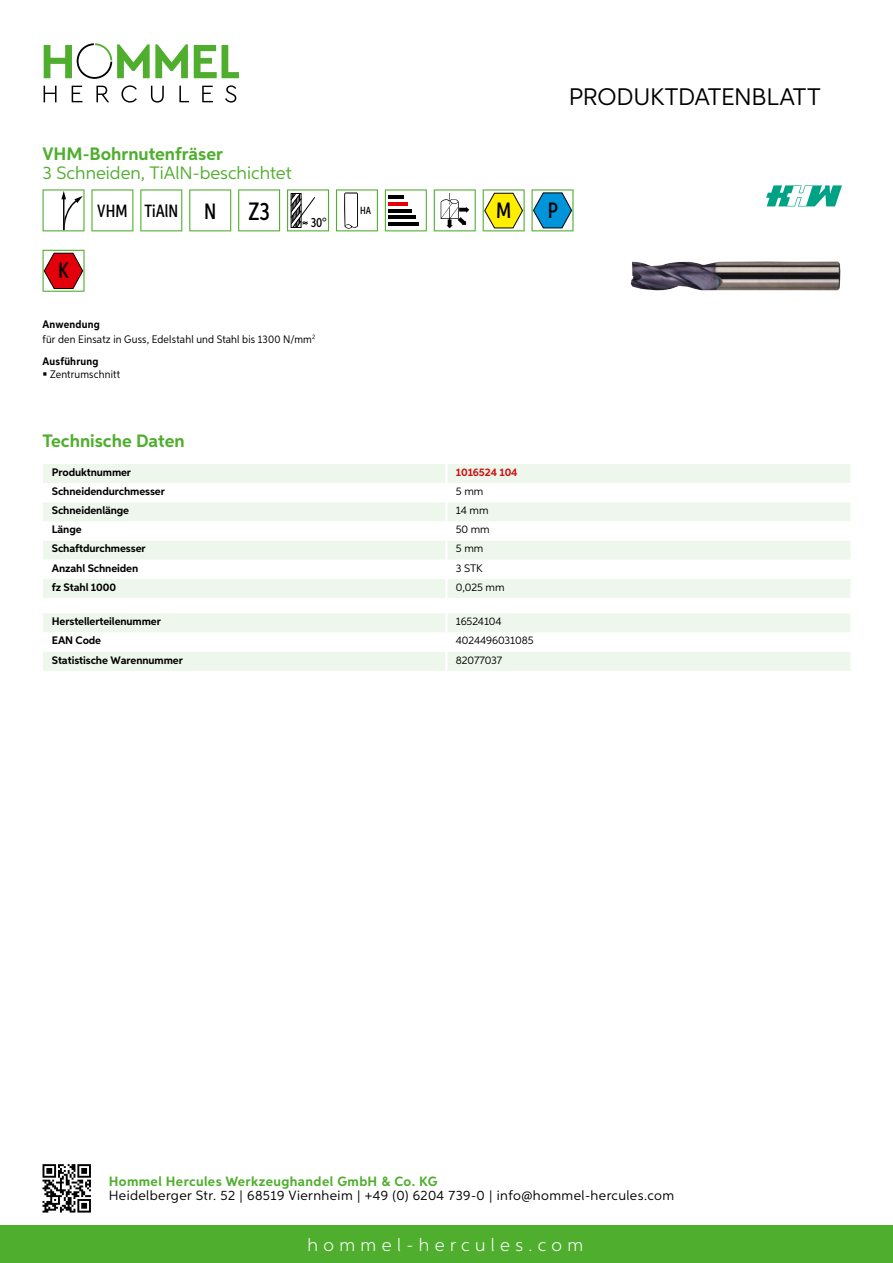
<style>
.page{position:relative;width:893px;height:1263px;background:#fff}
.page>*{position:absolute;margin:0;border:0;box-sizing:border-box;transform-origin:0 0}
.t1{font:500 25.2px "Aspira XX Nar";color:#000}
.t2{font:24px "Aspira";letter-spacing:-.01em;color:#000}
.t3{font:500 22.2px "Aspira XX Nar";color:#000}
.t4{font:700 18px "Aspira";color:#50ae2f}
.t5{font:18px "Aspira";color:#50ae2f}
.t6{font:300 18px "Aspira";letter-spacing:.3em;color:#fff}
.t7{font:500 17.85px "Aspira XX Nar";color:#000}
.t8{font:13.5px "Aspira";letter-spacing:.03em;color:#000}
.t9{font:700 13.5px "Aspira";letter-spacing:.03em;color:#50ae2f}
.t10{font:500 13.35px "Aspira XX Nar";color:#000}
.t11{font:700 10.95px "Aspira";letter-spacing:-.01em;color:#000}
.t12{font:10.95px/15.1px "Aspira Nar";letter-spacing:.015em;color:#000}
.t13{font:10.95px "Aspira";letter-spacing:-.01em;color:#000}
.t14{font:700 10.95px "Aspira";letter-spacing:-.01em;color:#cd1013}
.t15{font:700 10.95px "Aspira Nar";letter-spacing:.02em;color:#000}
.t16{font:500 10.35px "Aspira XX Nar";color:#000}
.s1{font-size:22.2px}
.s2{font-weight:700}
</style>
<div class="page">
<div style="left:0;top:1226px;width:893px;height:37px;background:#50ae2f"></div>
<svg style="left:43px;top:1164px;width:48px;height:48px"></svg>
<svg style="left:194px;top:45px;width:45px;height:33px"></svg>
<svg style="left:44px;top:43px;width:144px;height:36px"></svg>
<svg style="left:44px;top:86px;width:13px;height:16px"></svg>
<svg style="left:72px;top:86px;width:10px;height:16px"></svg>
<svg style="left:96px;top:86px;width:13px;height:16px"></svg>
<svg style="left:121px;top:85px;width:16px;height:18px"></svg>
<svg style="left:151px;top:86px;width:13px;height:17px"></svg>
<svg style="left:179px;top:86px;width:10px;height:16px"></svg>
<svg style="left:202px;top:86px;width:11px;height:16px"></svg>
<svg style="left:225px;top:85px;width:11px;height:18px"></svg>
<div style="left:43px;top:464px;width:807px;height:134px;background:#eef7eb"></div>
<svg style="left:43px;top:483px;width:807px;height:96px"></svg>
<hr style="left:445px;top:464px;width:3px;height:19px;background:#fff">
<hr style="left:445px;top:483px;width:3px;height:19px;background:#fff">
<hr style="left:445px;top:502px;width:3px;height:19px;background:#fff">
<hr style="left:445px;top:521px;width:3px;height:20px;background:#fff">
<hr style="left:445px;top:541px;width:3px;height:19px;background:#fff">
<hr style="left:445px;top:560px;width:3px;height:19px;background:#fff">
<hr style="left:445px;top:579px;width:3px;height:19px;background:#fff">
<svg style="left:43px;top:613px;width:807px;height:58px"></svg>
<hr style="left:445px;top:652px;width:3px;height:19px;background:#fff">
<svg style="left:43px;top:189px;width:42px;height:42px"></svg>
<svg style="left:91px;top:189px;width:42px;height:42px"></svg>
<svg style="left:140px;top:189px;width:42px;height:42px"></svg>
<svg style="left:189px;top:189px;width:42px;height:42px"></svg>
<svg style="left:238px;top:189px;width:42px;height:42px"></svg>
<svg style="left:287px;top:189px;width:42px;height:42px"></svg>
<svg style="left:336px;top:189px;width:42px;height:42px"></svg>
<svg style="left:385px;top:189px;width:42px;height:42px"></svg>
<hr style="left:388px;top:196px;width:16px;height:3px;background:#000">
<hr style="left:388px;top:202px;width:20px;height:4px;background:#e3000b">
<hr style="left:388px;top:209px;width:24px;height:3px;background:#000">
<hr style="left:388px;top:216px;width:27px;height:3px;background:#000">
<hr style="left:388px;top:222px;width:31px;height:4px;background:#000">
<svg style="left:434px;top:189px;width:42px;height:42px"></svg>
<svg style="left:483px;top:189px;width:42px;height:42px"></svg>
<svg style="left:532px;top:189px;width:42px;height:42px"></svg>
<svg style="left:43px;top:250px;width:42px;height:42px"></svg>
<img style="left:631px;top:261px;width:209px;height:30px">
<svg style="left:766px;top:185px;width:76px;height:21px"></svg>
<h3 class="t4" style="left:43px;top:142px;width:182px">VHM-Bohrnutenfräser</h3>
<h3 class="t5" style="left:43px;top:162px;width:251px">3 Schneiden, TiAlN -beschichtet</h3>
<h3 class="t3" style="left:58px;top:257px;width:12px">K</h3>
<h3 class="t7" style="left:97px;top:200px;width:121px">VHM TiAlN <span class="s1">N</span></h3>
<h1 class="t1" style="left:248px;top:196px;width:23px">Z3</h1>
<p class="t10" style="left:311px;top:215px;width:17px">30°</p>
<p class="t12" style="left:43px;top:316px;width:274px"><span class="s2">Anwendung<br></span>für den Einsatz in Guss, Edelstahl und Stahl bis 1300 N/mm<sup>2</sup></p>
<p class="t15" style="left:43px;top:354px;width:58px">Ausführung</p>
<p class="t12" style="left:50px;top:366px;width:71px">Zentrumschnitt</p>
<h2 class="t2" style="left:569px;top:82px;width:253px">Produktdatenblatt</h2>
<p class="t16" style="left:360px;top:204px;width:12px">HA</p>
<h3 class="t3" style="left:496px;top:197px;width:17px">M</h3>
<h3 class="t3" style="left:548px;top:197px;width:12px">P</h3>
<h3 class="t4" style="left:43px;top:430px;width:144px">Technische Daten</h3>
<p class="t11" style="left:52px;top:465px;width:81px">Produktnummer</p>
<p class="t14" style="left:456px;top:465px;width:63px">1016524 104</p>
<p class="t11" style="left:52px;top:485px;width:115px">Schneidendurchmesser</p>
<p class="t13" style="left:456px;top:485px;width:29px">5 mm</p>
<p class="t11" style="left:52px;top:504px;width:79px">Schneidenlänge</p>
<p class="t13" style="left:456px;top:504px;width:34px">14 mm</p>
<p class="t11" style="left:52px;top:523px;width:31px">Länge</p>
<p class="t13" style="left:456px;top:523px;width:35px">50 mm</p>
<p class="t11" style="left:52px;top:542px;width:95px">Schaftdurchmesser</p>
<p class="t13" style="left:456px;top:542px;width:29px">5 mm</p>
<p class="t11" style="left:52px;top:561px;width:88px">Anzahl Schneiden</p>
<p class="t13" style="left:456px;top:561px;width:22px">3 STK</p>
<p class="t11" style="left:52px;top:580px;width:66px">fz Stahl 1000</p>
<p class="t13" style="left:456px;top:580px;width:50px">0,025 mm</p>
<p class="t11" style="left:52px;top:615px;width:111px">Herstellerteilenummer</p>
<p class="t13" style="left:456px;top:615px;width:47px">16524104</p>
<p class="t11" style="left:52px;top:634px;width:51px">EAN Code</p>
<p class="t13" style="left:456px;top:634px;width:79px">4024496031085</p>
<p class="t11" style="left:52px;top:653px;width:132px">Statistische Warennummer</p>
<p class="t13" style="left:456px;top:653px;width:48px">82077037</p>
<p class="t9" style="left:109px;top:1172px;width:330px">Hommel Hercules Werkzeughandel GmbH &amp; Co. KG</p>
<p class="t8" style="left:109px;top:1187px;width:567px">Heidelberger Str. 52 | 68519 Viernheim | +49 (0) 6204 739-0 | info@hommel-hercules.com</p>
<h3 class="t6" style="left:307px;top:1234px;width:277px">hommel-hercules.com</h3>
</div>
